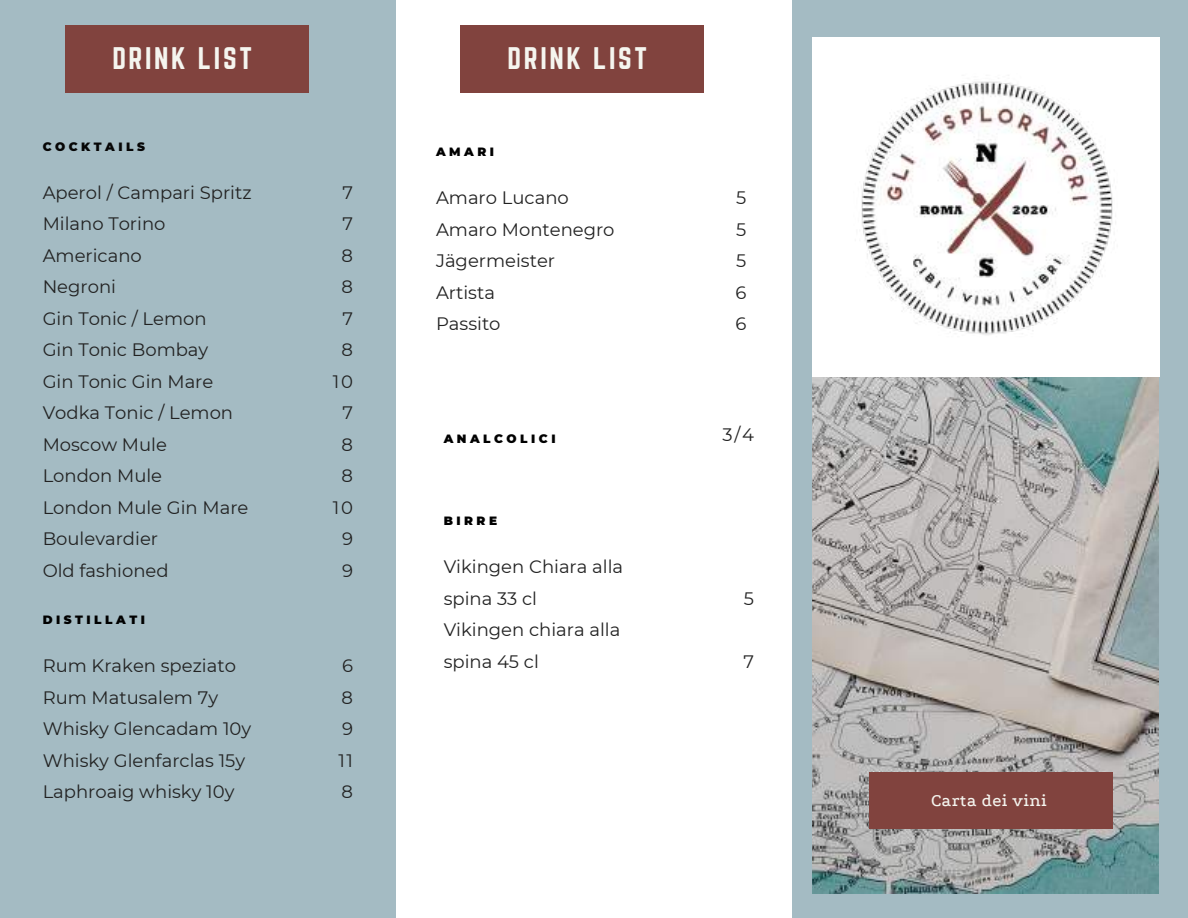
<style>
.page{position:relative;width:1188px;height:918px;background:#a4bbc3}
.page>*{position:absolute;margin:0;border:0;box-sizing:border-box;transform-origin:0 0}
.t1{font:27.3px "Norwester";letter-spacing:.095em;color:#f5f5ef}
.t2{font:18px/31.5px "Montserrat";color:#222}
.t3{font:500 18px "Podkova";letter-spacing:.02em;color:#f5f5ef}
.t4{font:900 12px "Montserrat";letter-spacing:.295em;color:#000}
.t5{font:900 12px "Montserrat";letter-spacing:.295em;color:#060606}
</style>
<div class="page">
<img style="left:812px;top:377px;width:347px;height:516px">
<div style="left:869px;top:772px;width:244px;height:57px;background:#81433e"></div>
<div style="left:396px;top:0;width:396px;height:918px;background:#fff"></div>
<div style="left:812px;top:37px;width:347px;height:340px;background:#fff"></div>
<img style="left:861px;top:78px;width:255px;height:257px">
<div style="left:65px;top:25px;width:244px;height:67px;background:#81433e"></div>
<div style="left:460px;top:25px;width:244px;height:67px;background:#81433e"></div>
<h1 class="t1" style="left:112px;top:42px;width:141px">DRINK LIST</h1>
<p class="t5" style="left:43px;top:139px;width:104px">COCKTAILS</p>
<p class="t2" style="left:43px;top:176px;width:210px">Aperol / Campari Spritz<br>Milano Torino<br>Americano<br>Negroni<br>Gin Tonic / Lemon<br>Gin Tonic Bombay<br>Gin Tonic Gin Mare<br>Vodka Tonic / Lemon<br>Moscow Mule<br>London Mule<br>London Mule Gin Mare<br>Boulevardier<br>Old fashioned</p>
<p class="t2" style="left:333px;top:176px;width:22px;text-align:center">7<br>7<br>8<br>8<br>7<br>8<br>10<br>7<br>8<br>8<br>10<br>9<br>9</p>
<p class="t4" style="left:43px;top:613px;width:104px">DISTILLATI</p>
<p class="t2" style="left:43px;top:650px;width:210px">Rum Kraken speziato<br>Rum Matusalem 7y<br>Whisky Glencadam 10y<br>Whisky Glenfarclas 15y<br>Laphroaig whisky 10y</p>
<p class="t2" style="left:338px;top:650px;width:16px;text-align:justify">6<br>8<br>9<br>11<br>8</p>
<h1 class="t1" style="left:508px;top:42px;width:141px">DRINK LIST</h1>
<p class="t4" style="left:436px;top:145px;width:59px">AMARI</p>
<p class="t2" style="left:436px;top:182px;width:180px">Amaro Lucano<br>Amaro Montenegro<br>Jägermeister<br>Artista<br>Passito</p>
<p class="t2" style="left:736px;top:182px;width:12px;text-align:justify">5<br>5<br>5<br>6<br>6</p>
<p class="t4" style="left:444px;top:432px;width:113px">ANALCOLICI</p>
<p class="t2" style="left:722px;top:419px;width:33px">3/4</p>
<p class="t4" style="left:444px;top:514px;width:55px">BIRRE</p>
<p class="t2" style="left:444px;top:551px;width:181px">Vikingen Chiara alla spina 33 cl<br>Vikingen chiara alla spina 45 cl</p>
<p class="t2" style="left:744px;top:582px;width:12px">5</p>
<p class="t2" style="left:744px;top:645px;width:12px">7</p>
<p class="t3" style="left:931px;top:791px;width:117px">Carta dei vini</p>
</div>
